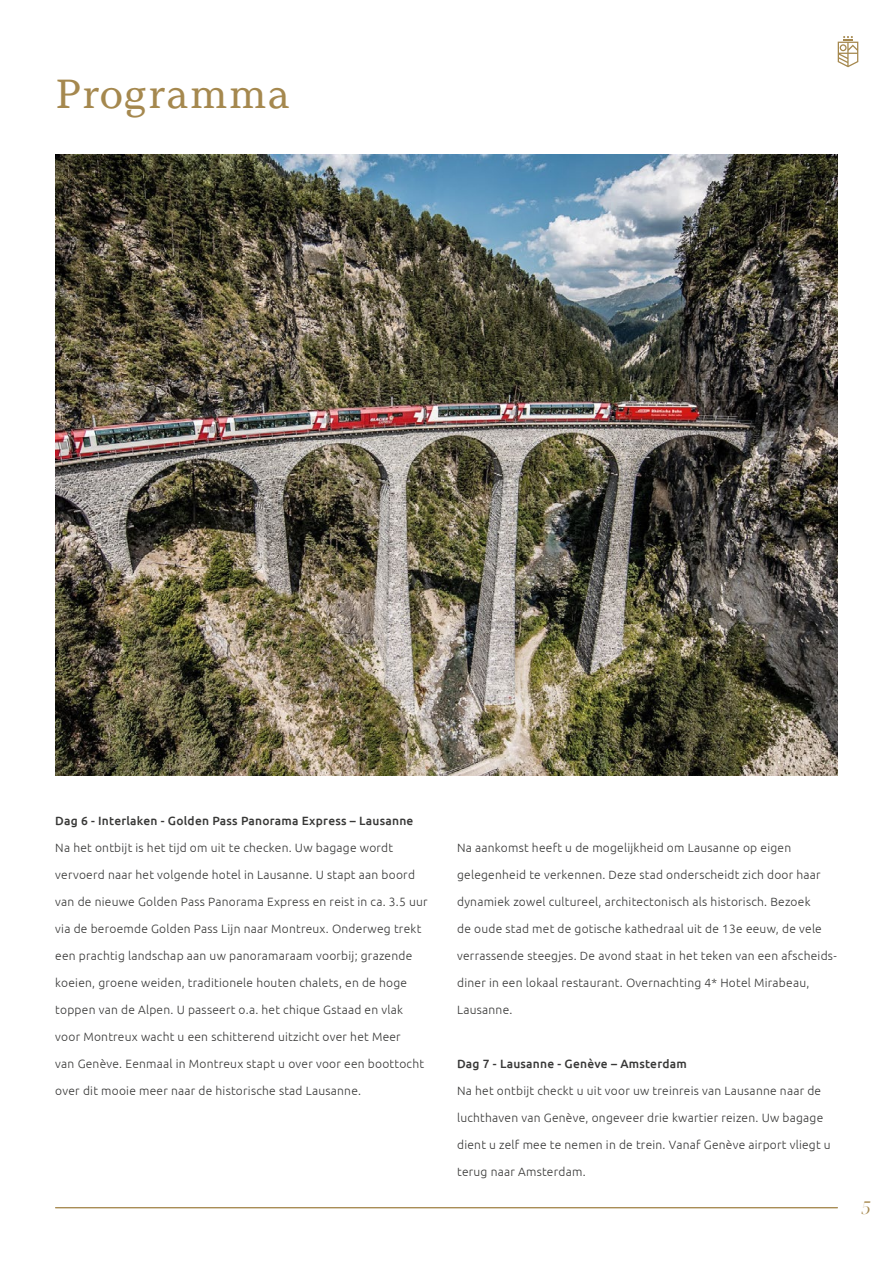
<style>
.page{position:relative;width:893px;height:1263px;background:#fff}
.page>*{position:absolute;margin:0;border:0;box-sizing:border-box;transform-origin:0 0}
.t1{font:40.5px "Argesta Text";color:#a5884e}
.t2{font:italic 18px "Argesta Hairline";color:#a5884e}
.t3{font:300 12px "Ubuntu";letter-spacing:.02em;color:#383837}
.t4{font:500 12px "Ubuntu";letter-spacing:.02em;color:#383837}
</style>
<div class="page">
<hr style="left:55px;top:1207px;width:783px;height:1px;background:#a5884e">
<img style="left:55px;top:154px;width:783px;height:621px">
<svg style="left:838px;top:36px;width:20px;height:31px"></svg>
<h1 class="t1" style="left:55px;top:69px;width:237px">Programma</h1>
<p class="t4" style="left:55px;top:813px;width:360px">Dag 6 - Interlaken - Golden Pass Panorama Express – Lausanne</p>
<p class="t3" style="left:55px;top:840px;width:339px">Na het ontbijt is het tijd om uit te checken. Uw bagage wordt</p>
<p class="t3" style="left:55px;top:867px;width:361px">vervoerd naar het volgende hotel in Lausanne. U stapt aan boord</p>
<p class="t3" style="left:55px;top:894px;width:374px">van de nieuwe Golden Pass Panorama Express en reist in ca. 3.5 uur</p>
<p class="t3" style="left:55px;top:921px;width:368px">via de beroemde Golden Pass Lijn naar Montreux. Onderweg trekt</p>
<p class="t3" style="left:55px;top:948px;width:359px">een prachtig landschap aan uw panoramaraam voorbij; grazende</p>
<p class="t3" style="left:55px;top:975px;width:353px">koeien, groene weiden, traditionele houten chalets, en de hoge</p>
<p class="t3" style="left:55px;top:1002px;width:349px">toppen van de Alpen. U passeert o.a. het chique Gstaad en vlak</p>
<p class="t3" style="left:55px;top:1029px;width:347px">voor Montreux wacht u een schitterend uitzicht over het Meer</p>
<p class="t3" style="left:55px;top:1056px;width:370px">van Genève. Eenmaal in Montreux stapt u over voor een boottocht</p>
<p class="t3" style="left:55px;top:1083px;width:307px">over dit mooie meer naar de historische stad Lausanne.</p>
<p class="t3" style="left:457px;top:840px;width:336px">Na aankomst heeft u de mogelijkheid om Lausanne op eigen</p>
<p class="t3" style="left:457px;top:867px;width:365px">gelegenheid te verkennen. Deze stad onderscheidt zich door haar</p>
<p class="t3" style="left:457px;top:894px;width:355px">dynamiek zowel cultureel, architectonisch als historisch. Bezoek</p>
<p class="t3" style="left:457px;top:921px;width:366px">de oude stad met de gotische kathedraal uit de 13e eeuw, de vele</p>
<p class="t3" style="left:457px;top:948px;width:381px">verrassende steegjes. De avond staat in het teken van een afscheids-</p>
<p class="t3" style="left:457px;top:975px;width:354px">diner in een lokaal restaurant. Overnachting 4* Hotel Mirabeau,</p>
<p class="t3" style="left:457px;top:1002px;width:57px">Lausanne.</p>
<p class="t4" style="left:457px;top:1056px;width:231px">Dag 7 - Lausanne - Genève – Amsterdam</p>
<p class="t3" style="left:457px;top:1083px;width:366px">Na het ontbijt checkt u uit voor uw treinreis van Lausanne naar de</p>
<p class="t3" style="left:457px;top:1110px;width:368px">luchthaven van Genève, ongeveer drie kwartier reizen. Uw bagage</p>
<p class="t3" style="left:457px;top:1137px;width:375px">dient u zelf mee te nemen in de trein. Vanaf Genève airport vliegt u</p>
<p class="t3" style="left:457px;top:1164px;width:130px">terug naar Amsterdam.</p>
<h2 class="t2" style="left:860px;top:1197px;width:12px">5</h2>
</div>
